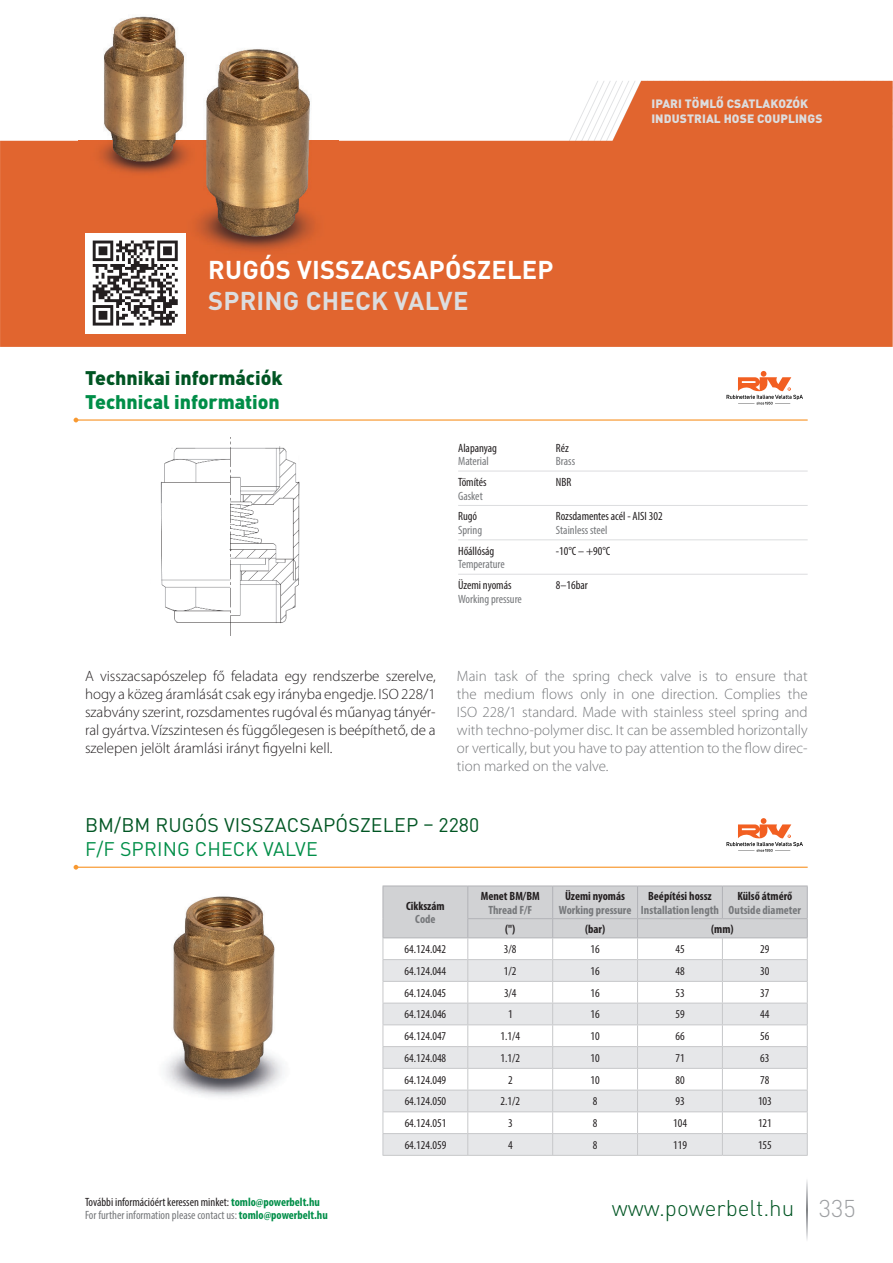
<style>
.page{position:relative;width:893px;height:1263px;background:#fff}
.page>*{position:absolute;margin:0;border:0;box-sizing:border-box;transform-origin:0 0}
.t1{font:700 25.5px "DIN Pro";letter-spacing:.01em;color:#fff}
.t2{font:700 25.5px "DIN Pro";letter-spacing:.01em;color:#dcdddf}
.t3{font:300 22.5px "DIN Pro";color:#005523}
.t4{font:19.5px "DIN Pro";letter-spacing:.01em;color:#005523}
.t5{font:900 19.5px "DIN Pro";color:#005523}
.t6{font:900 19.5px "DIN Pro";color:#008e48}
.t7{font:19.5px "DIN Pro";letter-spacing:.01em;color:#008e48}
.t8{font:300 15px/18px "Myriad Pro";color:#76787b;text-align:justify}
.t9{font:300 15px/18px "Myriad Pro";color:#231f20;text-align:justify}
.t10{font:condensed 12px "Myriad Pro";color:#231f20}
.t11{font:condensed 12px/13.5px "Myriad Pro";color:#76787b}
.t12{font:700 condensed 12px "Myriad Pro";color:#231f20}
.t13{font:700 condensed 12px "Myriad Pro";color:#76787b}
.t14{font:900 12px/14.4px "DIN Pro";letter-spacing:.01em;color:#dcdddf}
.s1{color:#231f20}
.s2{font-weight:700;color:#008e48}
.s3{font-size:24px;color:#9d9fa2}
</style>
<div class="page">
<svg style="left:807px;top:1180px;width:1px;height:60px"></svg>
<svg style="left:0;top:81px;width:893px;height:266px;background:#e47748"></svg>
<img style="left:79px;top:16px;width:260px;height:254px">
<div style="left:85px;top:233px;width:100px;height:100px;background:#fff"></div>
<svg style="left:93px;top:241px;width:85px;height:85px"></svg>
<svg style="left:726px;top:371px;width:77px;height:34px"></svg>
<hr style="left:76px;top:419px;width:732px;height:2px;background:#f89931">
<svg style="left:74px;top:418px;width:4px;height:4px"></svg>
<hr style="left:458px;top:471px;width:350px;height:1px;background:#dcdddf">
<hr style="left:458px;top:505px;width:350px;height:1px;background:#dcdddf">
<hr style="left:458px;top:539px;width:350px;height:1px;background:#dcdddf">
<hr style="left:458px;top:574px;width:350px;height:1px;background:#dcdddf">
<img style="left:160px;top:437px;width:140px;height:199px">
<svg style="left:726px;top:818px;width:77px;height:34px"></svg>
<hr style="left:76px;top:867px;width:732px;height:1px;background:#f89931">
<svg style="left:74px;top:865px;width:4px;height:5px"></svg>
<img style="left:165px;top:896px;width:118px;height:201px">
<svg style="left:382px;top:886px;width:426px;height:269px"></svg>
<hr style="left:382px;top:1155px;width:340px;height:1px;background:#c7c8ca">
<hr style="left:722px;top:1155px;width:86px;height:1px;background:#c7c8ca">
<h1 class="t1" style="left:208px;top:255px;width:347px">RUGÓS VISSZACSAPÓSZELEP</h1>
<h1 class="t2" style="left:208px;top:286px;width:262px">SPRING CHECK VALVE</h1>
<h3 class="t5" style="left:85px;top:367px;width:199px">Technikai információk</h3>
<h3 class="t6" style="left:85px;top:391px;width:196px">Technical information</h3>
<p class="t10" style="left:458px;top:443px;width:40px">Alapanyag</p>
<p class="t11" style="left:458px;top:455px;width:32px">Material</p>
<p class="t10" style="left:458px;top:477px;width:30px">Tömítés</p>
<p class="t11" style="left:458px;top:490px;width:26px">Gasket</p>
<p class="t10" style="left:556px;top:443px;width:14px">Réz</p>
<p class="t11" style="left:556px;top:455px;width:21px">Brass</p>
<p class="t10" style="left:556px;top:477px;width:17px">NBR</p>
<p class="t14" style="left:651px;top:97px;width:173px">IPARI TÖMLŐ CSATLAKOZÓK<br>INDUSTRIAL HOSE COUPLINGS</p>
<p class="t10" style="left:458px;top:512px;width:21px">Rugó</p>
<p class="t11" style="left:458px;top:524px;width:25px">Spring</p>
<p class="t10" style="left:556px;top:512px;width:108px">Rozsdamentes acél - AISI 302</p>
<p class="t11" style="left:556px;top:524px;width:53px">Stainless steel</p>
<p class="t10" style="left:458px;top:546px;width:38px">Hőállóság</p>
<p class="t11" style="left:458px;top:558px;width:48px">Temperature</p>
<p class="t10" style="left:556px;top:546px;width:56px">-10°C – +90°C</p>
<p class="t10" style="left:458px;top:581px;width:55px">Üzemi nyomás</p>
<p class="t11" style="left:458px;top:593px;width:65px">Working pressure</p>
<p class="t10" style="left:556px;top:581px;width:33px">8–16bar</p>
<p class="t9" style="left:85px;top:668px;width:352px">A visszacsapószelep fő feladata egy rendszerbe szerelve, hogy a közeg áramlását csak egy irányba engedje. ISO 228/1 szabvány szerint, rozsdamentes rugóval és műanyag tányér&shy;ral gyártva. Vízszintesen és függőlegesen is beépíthető, de a szelepen jelölt áramlási irányt figyelni kell.</p>
<p class="t8" style="left:457px;top:668px;width:352px">Main task of the spring check valve is to ensure that the medium flows only in one direction. Complies the ISO 228/1 standard. Made with stainless steel spring and with techno-polymer disc. It can be assembled horizontally or vertically, but you have to pay attention to the flow direc&shy;tion marked on the valve.</p>
<h3 class="t4" style="left:85px;top:814px;width:396px">BM/BM RUGÓS VISSZACSAPÓSZELEP – 2280</h3>
<h3 class="t7" style="left:85px;top:838px;width:234px">F/F SPRING CHECK VALVE</h3>
<p class="t12" style="left:406px;top:901px;width:40px">Cikkszám</p>
<p class="t13" style="left:415px;top:915px;width:22px">Code</p>
<p class="t12" style="left:481px;top:892px;width:61px">Menet BM/BM</p>
<p class="t13" style="left:488px;top:905px;width:45px">Thread F/F</p>
<p class="t12" style="left:565px;top:892px;width:61px">Üzemi nyomás</p>
<p class="t13" style="left:559px;top:905px;width:74px">Working pressure</p>
<p class="t12" style="left:648px;top:892px;width:65px">Beépítési hossz</p>
<p class="t13" style="left:641px;top:905px;width:80px">Installation length</p>
<p class="t12" style="left:737px;top:892px;width:57px">Külső átmérő</p>
<p class="t13" style="left:729px;top:905px;width:74px">Outside diameter</p>
<p class="t12" style="left:505px;top:924px;width:12px">(")</p>
<p class="t12" style="left:585px;top:924px;width:22px">(bar)</p>
<p class="t12" style="left:711px;top:924px;width:24px">(mm)</p>
<p class="t11" style="left:85px;top:1196px;width:244px"><span class="s1">További információért keressen minket:</span> <span class="s2">tomlo@powerbelt.hu<br></span>For further information please contact us: <span class="s2">tomlo@powerbelt.hu</span></p>
<p class="t10" style="left:405px;top:945px;width:43px">64.124.042</p>
<p class="t10" style="left:504px;top:945px;width:14px">3/8</p>
<p class="t10" style="left:590px;top:945px;width:11px">16</p>
<p class="t10" style="left:675px;top:945px;width:11px">45</p>
<p class="t10" style="left:760px;top:945px;width:11px">29</p>
<p class="t10" style="left:405px;top:966px;width:43px">64.124.044</p>
<p class="t10" style="left:504px;top:966px;width:14px">1/2</p>
<p class="t10" style="left:590px;top:966px;width:11px">16</p>
<p class="t10" style="left:675px;top:966px;width:11px">48</p>
<p class="t10" style="left:760px;top:966px;width:11px">30</p>
<p class="t10" style="left:405px;top:988px;width:43px">64.124.045</p>
<p class="t10" style="left:504px;top:988px;width:14px">3/4</p>
<p class="t10" style="left:590px;top:988px;width:11px">16</p>
<p class="t10" style="left:675px;top:988px;width:11px">53</p>
<p class="t10" style="left:760px;top:988px;width:11px">37</p>
<p class="t10" style="left:405px;top:1010px;width:43px">64.124.046</p>
<p class="t10" style="left:508px;top:1010px;width:6px">1</p>
<p class="t10" style="left:590px;top:1010px;width:11px">16</p>
<p class="t10" style="left:675px;top:1010px;width:11px">59</p>
<p class="t10" style="left:760px;top:1010px;width:11px">44</p>
<p class="t10" style="left:405px;top:1032px;width:43px">64.124.047</p>
<p class="t10" style="left:500px;top:1032px;width:21px">1.1/4</p>
<p class="t10" style="left:590px;top:1032px;width:11px">10</p>
<p class="t10" style="left:675px;top:1032px;width:11px">66</p>
<p class="t10" style="left:760px;top:1032px;width:11px">56</p>
<p class="t10" style="left:405px;top:1053px;width:43px">64.124.048</p>
<p class="t10" style="left:500px;top:1053px;width:21px">1.1/2</p>
<p class="t10" style="left:590px;top:1053px;width:11px">10</p>
<p class="t10" style="left:675px;top:1053px;width:11px">71</p>
<p class="t10" style="left:760px;top:1053px;width:11px">63</p>
<p class="t10" style="left:405px;top:1075px;width:43px">64.124.049</p>
<p class="t10" style="left:508px;top:1075px;width:6px">2</p>
<p class="t10" style="left:590px;top:1075px;width:11px">10</p>
<p class="t10" style="left:675px;top:1075px;width:11px">80</p>
<p class="t10" style="left:760px;top:1075px;width:11px">78</p>
<p class="t10" style="left:405px;top:1097px;width:43px">64.124.050</p>
<p class="t10" style="left:500px;top:1097px;width:21px">2.1/2</p>
<p class="t10" style="left:593px;top:1097px;width:6px">8</p>
<p class="t10" style="left:675px;top:1097px;width:11px">93</p>
<p class="t10" style="left:758px;top:1097px;width:15px">103</p>
<p class="t10" style="left:405px;top:1119px;width:43px">64.124.051</p>
<p class="t10" style="left:508px;top:1119px;width:6px">3</p>
<p class="t10" style="left:593px;top:1119px;width:6px">8</p>
<p class="t10" style="left:673px;top:1119px;width:15px">104</p>
<p class="t10" style="left:758px;top:1119px;width:15px">121</p>
<p class="t10" style="left:405px;top:1140px;width:43px">64.124.059</p>
<p class="t10" style="left:508px;top:1140px;width:6px">4</p>
<p class="t10" style="left:593px;top:1140px;width:6px">8</p>
<p class="t10" style="left:673px;top:1140px;width:15px">119</p>
<p class="t10" style="left:758px;top:1140px;width:15px">155</p>
<h2 class="t3" style="left:612px;top:1195px;width:245px">www.powerbelt.hu <span class="s3">335</span></h2>
</div>
